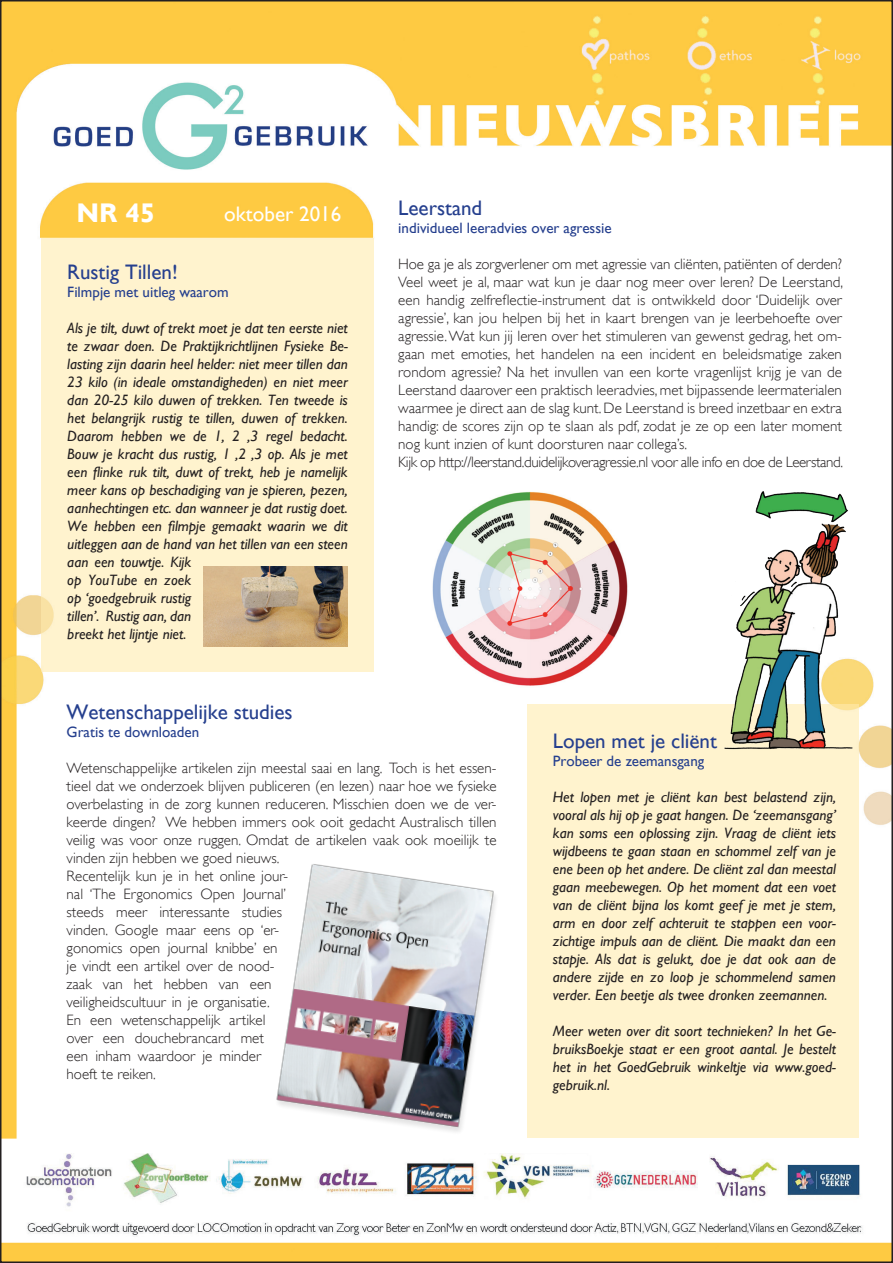
<style>
.page{position:relative;width:893px;height:1263px;background:#fff}
.page>*{position:absolute;margin:0;border:0;box-sizing:border-box;transform-origin:0 0}
.t1{font:700 27px "Gill Sans";color:#fff}
.t2{font:21px "Gill Sans";color:#253f8e}
.t3{font:21px "Gill Sans";color:#fff}
.t4{font:300 15px/18px "Gill Sans";color:#231f20;text-align:justify}
.t5{font:italic 15px/18px "Gill Sans";color:#231f20;text-align:justify}
.t6{font:15px "Gill Sans";color:#253f8e}
.t7{font:300 15px "Gill Sans";letter-spacing:-.025em;color:#231f20}
</style>
<div class="page">
<img style="left:3px;top:3px;width:887px;height:1257px">
<div style="left:41px;top:238px;width:332px;height:434px;background:#fff3ce"></div>
<div style="left:527px;top:704px;width:332px;height:434px;background:#fff3ce"></div>
<img style="left:431px;top:489px;width:200px;height:200px">
<img style="left:697px;top:485px;width:156px;height:265px">
<img style="left:262px;top:853px;width:246px;height:291px">
<img style="left:203px;top:566px;width:145px;height:81px">
<p class="t1" style="left:77px;top:197px;width:80px">NR 45</p>
<p class="t3" style="left:224px;top:202px;width:118px">oktober 2016</p>
<p class="t2" style="left:67px;top:259px;width:112px">Rustig Tillen!</p>
<p class="t6" style="left:67px;top:283px;width:163px">Filmpje met uitleg waarom</p>
<p class="t5" style="left:67px;top:319px;width:282px;text-align:left">Als je tilt, duwt of trekt moet je dat ten eerste niet te zwaar doen. De Praktijkrichtlijnen Fysieke Be&shy;lasting zijn daarin heel helder: niet meer tillen dan 23 kilo (in ideale omstandigheden) en niet meer dan 20-25 kilo duwen of trekken. Ten tweede is het belangrijk rustig te tillen, duwen of trekken.<br>Daarom hebben we de 1, 2 ,3 regel bedacht.<br>Bouw je kracht dus rustig, 1 ,2 ,3 op. Als je met een flinke ruk tilt, duwt of trekt, heb je namelijk meer kans op beschadiging van je spieren, pezen, aanhechtingen etc. dan wanneer je dat rustig doet.<br>We hebben een filmpje gemaakt waarin we dit uitleggen aan de hand van het tillen van een steen aan een touwtje. Kijk<br>op YouTube en zoek<br>op ‘goedgebruik rustig<br>tillen’. Rustig aan, dan<br>breekt het lijntje niet.</p>
<p class="t2" style="left:398px;top:196px;width:85px">Leerstand</p>
<p class="t6" style="left:398px;top:219px;width:215px">individueel leeradvies over agressie</p>
<p class="t4" style="left:398px;top:255px;width:446px">Hoe ga je als zorgverlener om met agressie van cliënten, patiënten of derden?<br>Veel weet je al, maar wat kun je daar nog meer over leren? De Leerstand, een handig zelfreflectie-instrument dat is ontwikkeld door ‘Duidelijk over agressie’, kan jou helpen bij het in kaart brengen van je leerbehoefte over agressie. Wat kun jij leren over het stimuleren van gewenst gedrag, het om&shy;gaan met emoties, het handelen na een incident en beleidsmatige zaken rondom agressie? Na het invullen van een korte vragenlijst krijg je van de Leerstand daarover een praktisch leeradvies, met bijpassende leermaterialen waarmee je direct aan de slag kunt. De Leerstand is breed inzetbaar en extra handig: de scores zijn op te slaan als pdf, zodat je ze op een later moment nog kunt inzien of kunt doorsturen naar collega’s.</p>
<p class="t7" style="left:398px;top:454px;width:446px">Kijk op http://leerstand.duidelijkoveragressie.nl voor alle info en doe de Leerstand.</p>
<p class="t2" style="left:67px;top:700px;width:228px">Wetenschappelijke studies</p>
<p class="t6" style="left:67px;top:723px;width:134px">Gratis te downloaden</p>
<p class="t4" style="left:67px;top:759px;width:431px">Wetenschappelijke artikelen zijn meestal saai en lang. Toch is het essen&shy;tieel dat we onderzoek blijven publiceren (en lezen) naar hoe we fysieke overbelasting in de zorg kunnen reduceren. Misschien doen we de ver&shy;keerde dingen? We hebben immers ook ooit gedacht Australisch tillen veilig was voor onze ruggen. Omdat de artikelen vaak ook moeilijk te vinden zijn hebben we goed nieuws.</p>
<p class="t4" style="left:67px;top:867px;width:223px;text-align:left">Recentelijk kun je in het online jour&shy;nal ‘The Ergonomics Open Journal’ steeds meer interessante studies vinden. Google maar eens op ‘er&shy;gonomics open journal knibbe’ en je vindt een artikel over de nood&shy;zaak van het hebben van een veiligheidscultuur in je organisatie.<br>En een wetenschappelijk artikel over een douchebrancard met een inham waardoor je minder hoeft te reiken.</p>
<p class="t2" style="left:553px;top:728px;width:166px">Lopen met je cliënt</p>
<p class="t6" style="left:553px;top:752px;width:153px">Probeer de zeemansgang</p>
<p class="t5" style="left:553px;top:788px;width:285px">Het lopen met je cliënt kan best belastend zijn, vooral als hij op je gaat hangen. De ‘zeemansgang’ kan soms een oplossing zijn. Vraag de cliënt iets wijdbeens te gaan staan en schommel zelf van je ene been op het andere. De cliënt zal dan meestal gaan meebewegen. Op het moment dat een voet van de cliënt bijna los komt geef je met je stem, arm en door zelf achteruit te stappen een voor&shy;zichtige impuls aan de cliënt. Die maakt dan een stapje. Als dat is gelukt, doe je dat ook aan de andere zijde en zo loop je schommelend samen verder. Een beetje als twee dronken zeemannen.</p>
<p class="t5" style="left:553px;top:1022px;width:285px">Meer weten over dit soort technieken? In het Ge&shy;bruiksBoekje staat er een groot aantal. Je bestelt het in het GoedGebruik winkeltje via www.goed&shy;gebruik.nl.</p>
</div>
